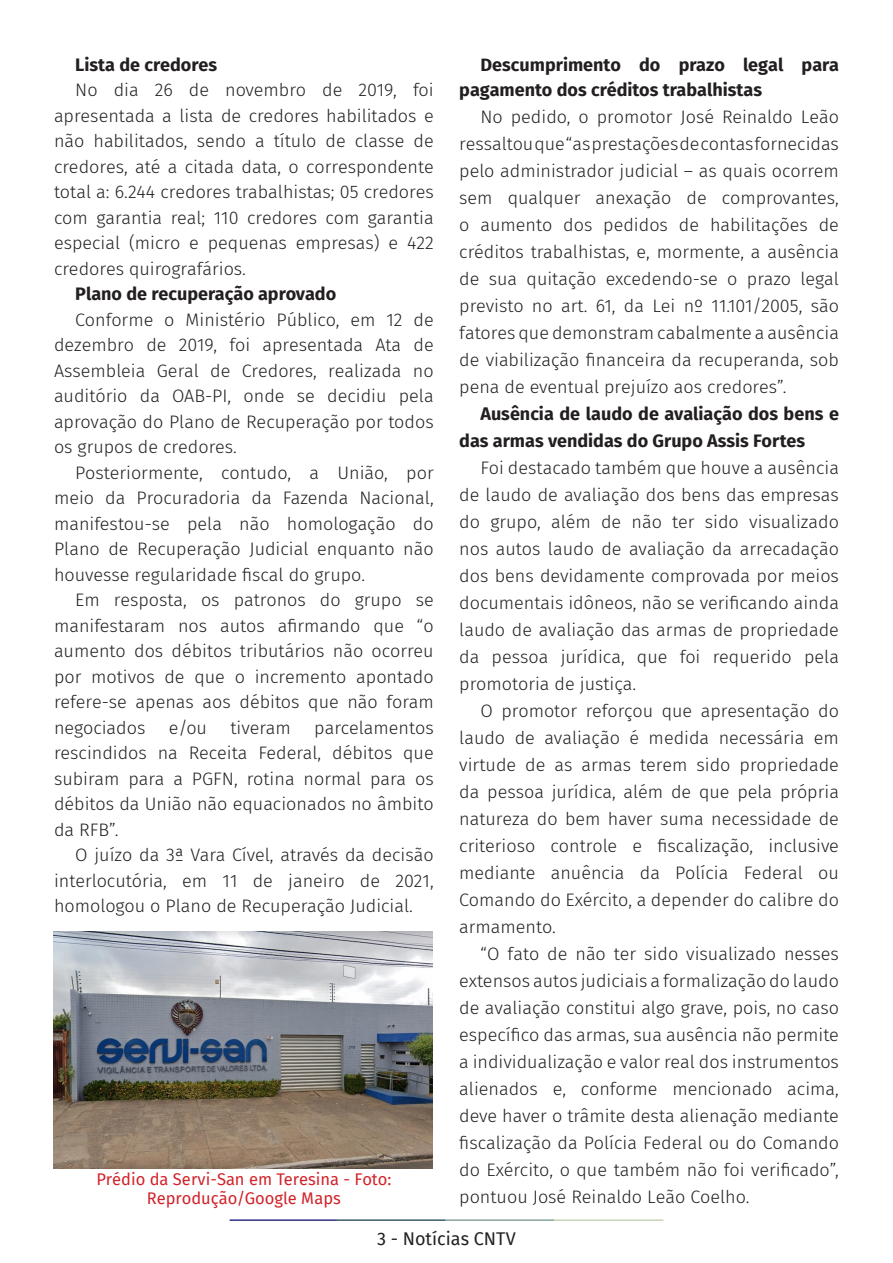
<style>
.page{position:relative;width:893px;height:1263px;background:#fff}
.page>*{position:absolute;margin:0;border:0;box-sizing:border-box;transform-origin:0 0}
.t1{font:300 18px/27px "Fira Sans";color:#231f20;text-align:justify}
.t2{font:700 18px/25.5px "Fira Sans";color:#231f20}
.t3{font:18px "Fira Sans";color:#231f20}
.t4{font:16.5px/19.5px "Fira Sans";color:#d1232a;text-align:center}
</style>
<div class="page">
<hr style="left:230px;top:1219px;width:107px;height:2px;background:#2f3088">
<hr style="left:337px;top:1219px;width:109px;height:2px;background:#3a5f6d">
<hr style="left:446px;top:1219px;width:109px;height:2px;background:#87a59a">
<hr style="left:555px;top:1219px;width:108px;height:2px;background:#c6d5b7">
<img style="left:53px;top:932px;width:380px;height:236px">
<p class="t2" style="left:75px;top:51px;width:143px">Lista de credores</p>
<p class="t1" style="left:54px;top:77px;width:381px;line-height:25.5px;text-indent:21px">No dia 26 de novembro de 2019, foi apresentada a lista de credores habilitados e não habilitados, sendo a título de classe de credores, até a citada data, o correspondente total a: 6.244 credores trabalhistas; 05 credores com garantia real; 110 credores com garantia especial (micro e pequenas empresas) e 422 credores quirografários.</p>
<p class="t2" style="left:75px;top:280px;width:262px">Plano de recuperação aprovado</p>
<p class="t1" style="left:54px;top:307px;width:381px;line-height:25.5px;text-indent:21px">Conforme o Ministério Público, em 12 de dezembro de 2019, foi apresentada Ata de Assembleia Geral de Credores, realizada no auditório da OAB-PI, onde se decidiu pela aprovação do Plano de Recuperação por todos os grupos de credores.</p>
<p class="t1" style="left:54px;top:460px;width:381px;line-height:25.5px;text-indent:21px">Posteriormente, contudo, a União, por meio da Procuradoria da Fazenda Nacional, manifestou-se pela não homologação do Plano de Recuperação Judicial enquanto não houvesse regularidade fiscal do grupo.</p>
<p class="t1" style="left:54px;top:587px;width:381px;line-height:25.5px;text-indent:21px">Em resposta, os patronos do grupo se manifestaram nos autos afirmando que “o aumento dos débitos tributários não ocorreu por motivos de que o incremento apontado refere-se apenas aos débitos que não foram negociados</p>
<p class="t1" style="left:169px;top:714px;width:40px">e/ou</p>
<p class="t1" style="left:230px;top:714px;width:62px">tiveram</p>
<p class="t1" style="left:54px;top:715px;width:381px;line-height:25.5px;text-indent:260px">parcelamentos rescindidos na Receita Federal, débitos que subiram para a PGFN, rotina normal para os débitos da União não equacionados no âmbito da RFB”.</p>
<p class="t1" style="left:54px;top:842px;width:381px;line-height:25.5px;text-indent:21px">O juízo da 3ª Vara Cível, através da decisão interlocutória, em 11 de janeiro de 2021, homologou o Plano de Recuperação Judicial.</p>
<p class="t4" style="left:96px;top:1169px;width:296px">Prédio da Servi-San em Teresina - Foto:<br>Reprodução/Google Maps</p>
<p class="t2" style="left:459px;top:51px;width:381px;text-indent:21px">Descumprimento do prazo legal para pagamento dos créditos trabalhistas</p>
<p class="t1" style="left:459px;top:103px;width:381px;text-indent:21px">No pedido, o promotor José Reinaldo Leão ressaltou que “as prestações de contas fornecidas pelo administrador judicial – as quais ocorrem sem qualquer anexação de comprovantes, o aumento dos pedidos de habilitações de créditos trabalhistas, e, mormente, a ausência de sua quitação excedendo-se o prazo legal previsto no art. 61, da Lei nº 11.101/2005, são fatores que demonstram cabalmente a ausência de viabilização financeira da recuperanda, sob pena de eventual prejuízo aos credores”.</p>
<p class="t2" style="left:459px;top:399px;width:381px;line-height:27px;text-indent:21px">Ausência de laudo de avaliação dos bens e das armas vendidas do Grupo Assis Fortes</p>
<p class="t1" style="left:459px;top:454px;width:381px;text-indent:21px">Foi destacado também que houve a ausência de laudo de avaliação dos bens das empresas do grupo, além de não ter sido visualizado nos autos laudo de avaliação da arrecadação dos bens devidamente comprovada por meios documentais idôneos, não se verificando ainda laudo de avaliação das armas de propriedade da pessoa jurídica, que foi requerido pela promotoria de justiça.</p>
<p class="t1" style="left:459px;top:697px;width:381px;text-indent:21px">O promotor reforçou que apresentação do laudo de avaliação é medida necessária em virtude de as armas terem sido propriedade da pessoa jurídica, além de que pela própria natureza do bem haver suma necessidade de criterioso controle e fiscalização, inclusive mediante anuência da Polícia Federal ou Comando do Exército, a depender do calibre do armamento.</p>
<p class="t1" style="left:459px;top:940px;width:381px;text-indent:21px">“O fato de não ter sido visualizado nesses extensos autos judiciais a formalização do laudo de avaliação constitui algo grave, pois, no caso específico das armas, sua ausência não permite a individualização e valor real dos instrumentos alienados e, conforme mencionado acima, deve haver o trâmite desta alienação mediante fiscalização da Polícia Federal ou do Comando do Exército, o que também não foi verificado”, pontuou José Reinaldo Leão Coelho.</p>
<p class="t3" style="left:377px;top:1225px;width:140px">3 - Notícias CNTV</p>
</div>
